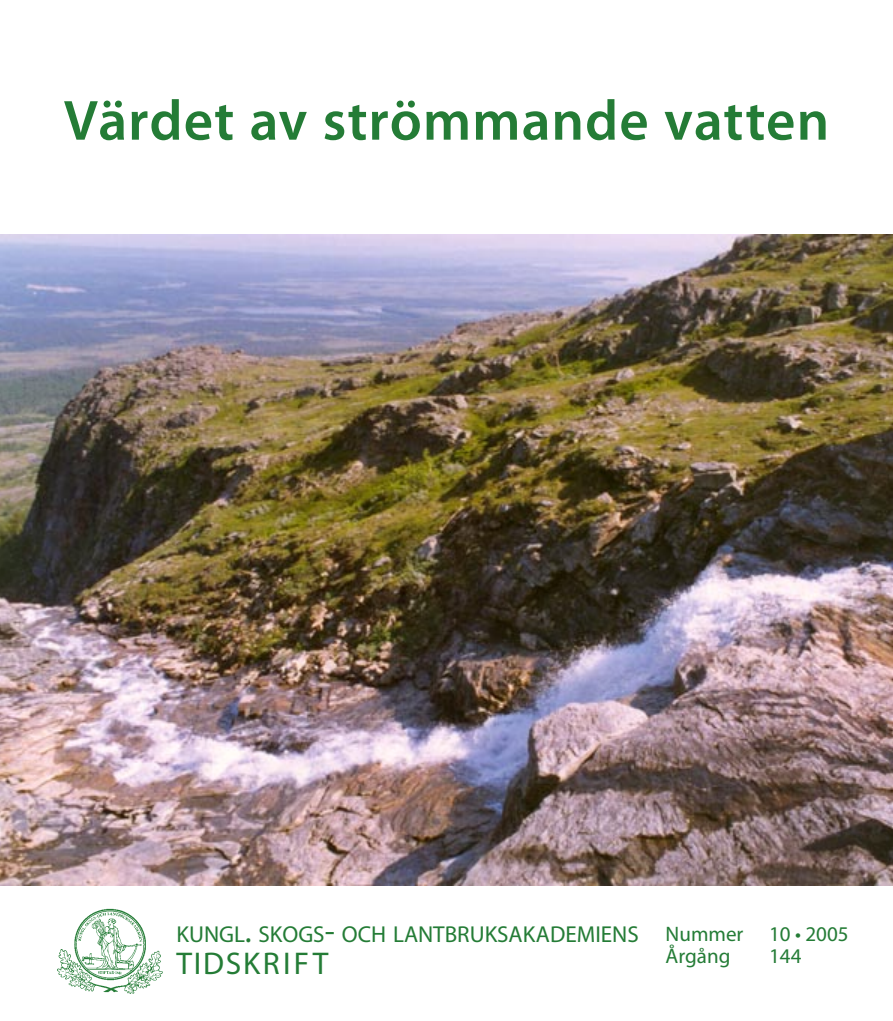
<style>
.page{position:relative;width:893px;height:1021px;background:#fff}
.page>*{position:absolute;margin:0;border:0;box-sizing:border-box;transform-origin:0 0}
.t1{font:600 57px "Myriad Pro";letter-spacing:.015em;color:#247c36}
.t2{font:31.5px "Myriad Pro";letter-spacing:.07em;color:#247c36}
.t3{font:23.1px "Myriad Pro";color:#247c36}
.t4{font:21px/22.5px "Myriad Pro";color:#247c36}
.s1{font-size:33px}
</style>
<div class="page">
<img style="left:57px;top:908px;width:106px;height:86px">
<img style="left:0;top:234px;width:893px;height:651px">
<h1 class="t1" style="left:64px;top:89px;width:767px">Värdet av strömmande vatten</h1>
<p class="t3" style="left:176px;top:921px;width:464px">KUNGL<span class="s1">.</span> SKOGS<span class="s1">-</span> OCH LANTBRUKSAKADEMIENS</p>
<h2 class="t2" style="left:176px;top:946px;width:154px">TIDSKRIFT</h2>
<p class="t4" style="left:666px;top:922px;width:184px">Nummer 10 • 2005<br>Årgång</p>
<p class="t4" style="left:769px;top:945px;width:34px">144</p>
</div>
